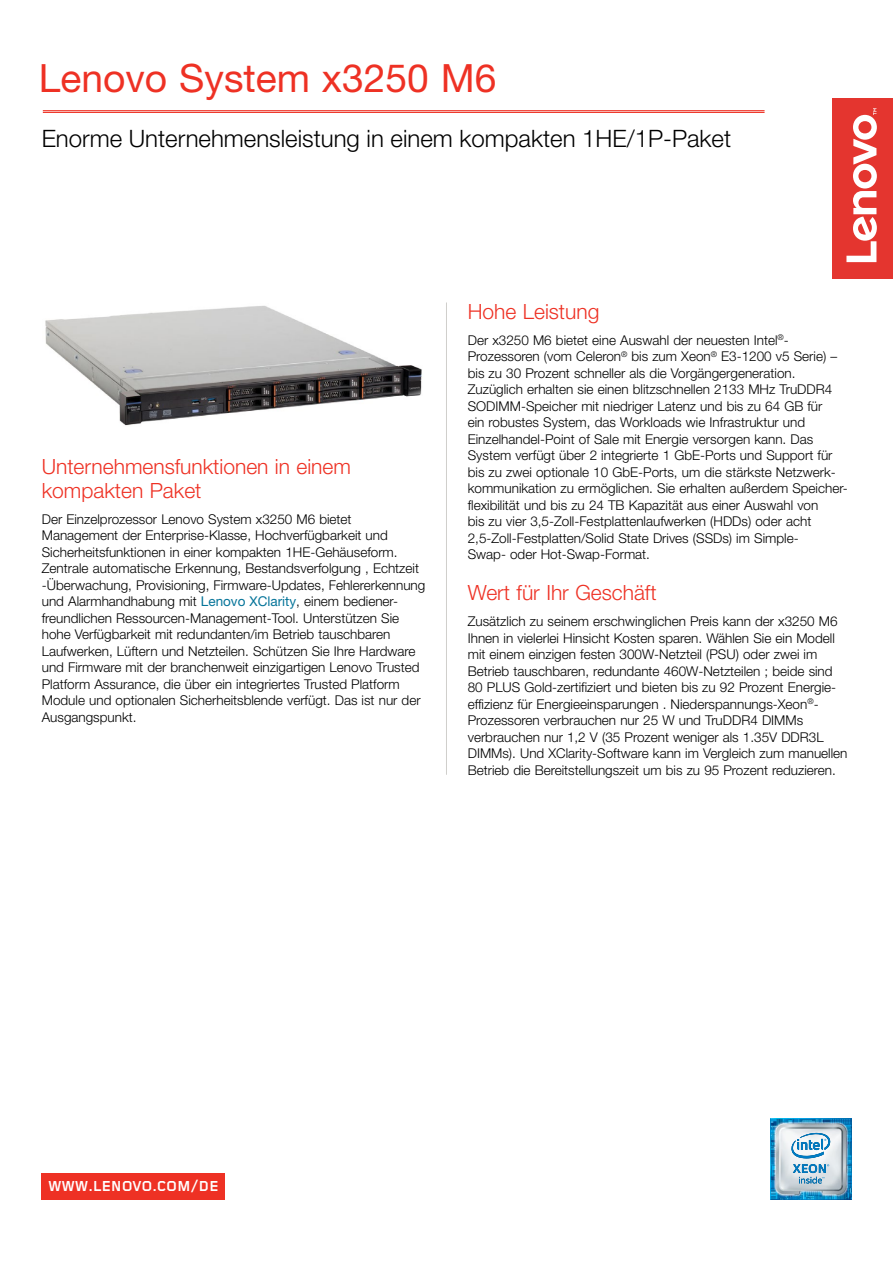
<style>
.page{position:relative;width:893px;height:1263px;background:#fff}
.page>*{position:absolute;margin:0;border:0;box-sizing:border-box;transform-origin:0 0}
.t1{font:39px "Helvetica Neue LT Std";color:#ee3124}
.t2{font:300 24px "Helvetica Neue LT Std";color:#000}
.t3{font:300 21px/24px "Helvetica Neue LT Std";color:#ee3124}
.t4{font:700 15px "Foundry Gridnik";letter-spacing:-.01em;color:#fff}
.t5{font:300 13.5px/16.5px "Helvetica Neue LT Std";color:#000}
.s1{font-weight:400;color:#057499}
</style>
<div class="page">
<div style="left:833px;top:99px;width:60px;height:180px;background:#e4352f"></div>
<svg style="left:846px;top:108px;width:31px;height:154px"></svg>
<img style="left:770px;top:1118px;width:81px;height:81px">
<svg style="left:791px;top:1131px;width:40px;height:52px"></svg>
<div style="left:42px;top:1173px;width:183px;height:26px;background:#ee3124"></div>
<hr style="left:446px;top:302px;width:1px;height:473px;background:#d0cfcc">
<hr style="left:43px;top:110px;width:722px;height:1px;background:#ee3124">
<hr style="left:43px;top:112px;width:722px;height:1px;background:#ee3124">
<img style="left:45px;top:306px;width:377px;height:120px">
<h1 class="t1" style="left:39px;top:54px;width:459px">Lenovo System x3250 M6</h1>
<h2 class="t2" style="left:42px;top:124px;width:691px">Enorme Unternehmensleistung in einem kompakten 1HE/1P-Paket</h2>
<h2 class="t3" style="left:42px;top:454px;width:311px">Unternehmensfunktionen in einem kompakten Paket</h2>
<p class="t5" style="left:42px;top:510px;width:385px">Der Einzelprozessor Lenovo System x3250 M6 bietet Management der Enterprise-Klasse, Hochverfügbarkeit und Sicherheitsfunktionen in einer kompakten 1HE-Gehäuseform.<br>Zentrale automatische Erkennung, Bestandsverfolgung , Echtzeit -Überwachung, Provisioning, Firmware-Updates, Fehlererkennung und Alarmhandhabung mit <span class="s1">Lenovo XClarity</span>, einem bediener&shy;freundlichen Ressourcen-Management-Tool. Unterstützen Sie hohe Verfügbarkeit mit redundanten/im Betrieb tauschbaren Laufwerken, Lüftern und Netzteilen. Schützen Sie Ihre Hardware und Firmware mit der branchenweit einzigartigen Lenovo Trusted Platform Assurance, die über ein integriertes Trusted Platform Module und optionalen Sicherheitsblende verfügt. Das ist nur der Ausgangspunkt.</p>
<h2 class="t3" style="left:468px;top:299px;width:133px">Hohe Leistung</h2>
<p class="t5" style="left:468px;top:331px;width:382px">Der x3250 M6 bietet eine Auswahl der neuesten Intel<sup>®</sup>- Prozessoren (vom Celeron<sup>®</sup> bis zum Xeon<sup>®</sup> E3-1200 v5 Serie) – bis zu 30 Prozent schneller als die Vorgängergeneration.<br>Zuzüglich erhalten sie einen blitzschnellen 2133 MHz TruDDR4<br>SODIMM-Speicher mit niedriger Latenz und bis zu 64 GB für<br>ein robustes System, das Workloads wie Infrastruktur und Einzelhandel-Point of Sale mit Energie versorgen kann. Das System verfügt über 2 integrierte 1 GbE-Ports und Support für bis zu zwei optionale 10 GbE-Ports, um die stärkste Netzwerk&shy;kom munikation zu ermöglichen. Sie erhalten außerdem Speicher&shy;flexibilität und bis zu 24 TB Kapazität aus einer Auswahl von<br>bis zu vier 3,5-Zoll-Festplattenlaufwerken (HDDs) oder acht 2,5-Zoll-Festplatten/Solid State Drives (SSDs) im Simple-<br>Swap- oder Hot-Swap-Format.</p>
<h2 class="t3" style="left:468px;top:580px;width:190px">Wert für Ihr Geschäft</h2>
<p class="t5" style="left:468px;top:613px;width:381px">Zusätzlich zu seinem erschwinglichen Preis kann der x3250 M6<br>Ihnen in vielerlei Hinsicht Kosten sparen. Wählen Sie ein Modell mit einem einzigen festen 300W-Netzteil (PSU) oder zwei im Betrieb tauschbaren, redundante 460W-Netzteilen ; beide sind 80 PLUS Gold-zertifiziert und bieten bis zu 92 Prozent Energie&shy;effizienz für Energieeinsparungen . Niederspannungs-Xeon<sup>®</sup>- Prozessoren verbrauchen nur 25 W und TruDDR4 DIMMs verbrauchen nur 1,2 V (35 Prozent weniger als 1.35V DDR3L DIMMs). Und XClarity-Software kann im Vergleich zum manuellen Betrieb die Bereitstellungszeit um bis zu 95 Prozent reduzieren.</p>
<p class="t4" style="left:48px;top:1178px;width:172px">WWW.LENOVO.COM/DE</p>
</div>
